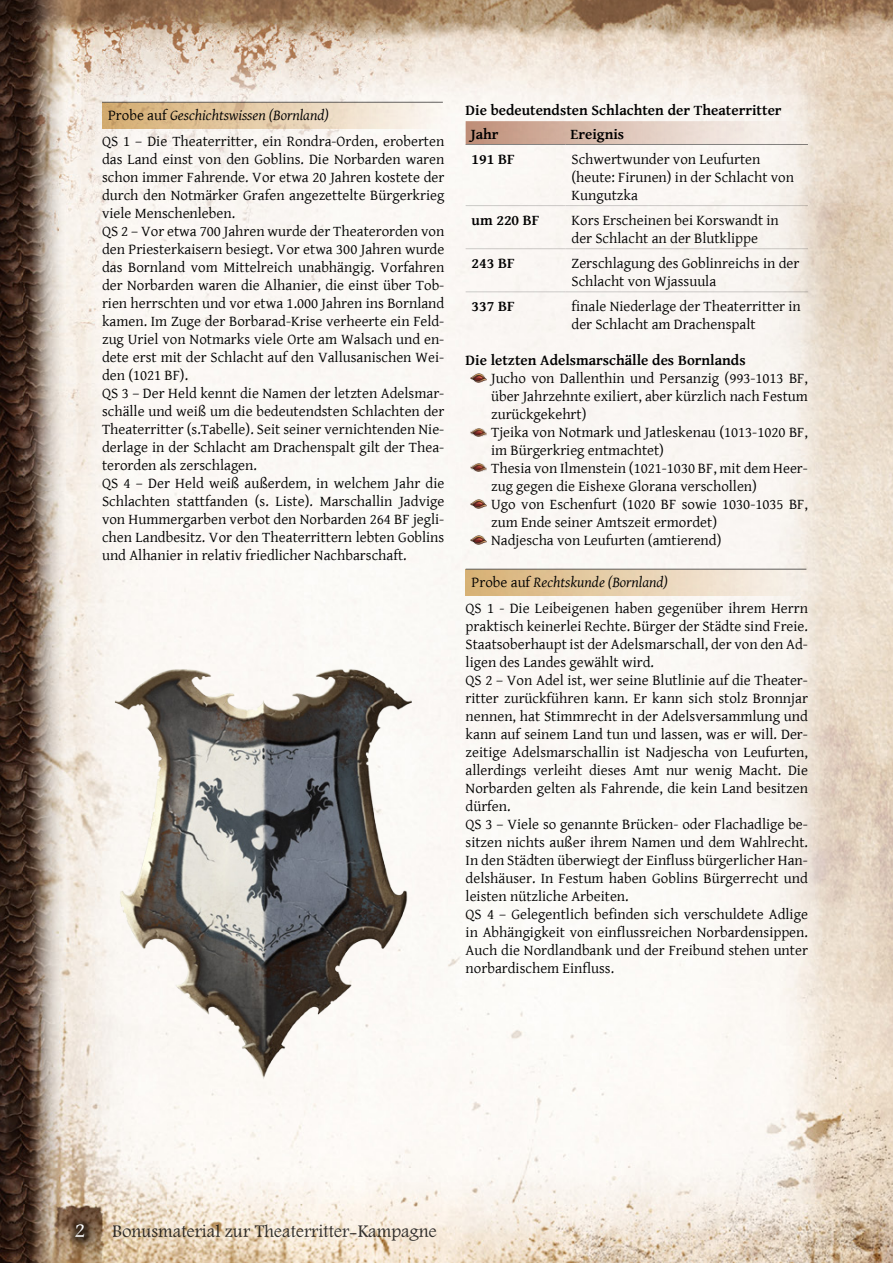
<style>
.page{position:relative;width:893px;height:1263px;background:#fff}
.page>*{position:absolute;margin:0;border:0;box-sizing:border-box;transform-origin:0 0}
.t1{font:19.5px "Andalus";color:#fff}
.t2{font:18.15px "Andalus";color:#000}
.t3{font:15px/18px "Gentium Basic";color:#000}
.t4{font:700 15px/24.2px "Gentium Basic";color:#000}
.s1{font-style:italic}
</style>
<div class="page">
<img style="left:0;top:0;width:893px;height:1263px">
<svg style="left:102px;top:103px;width:341px;height:25px;background:#e6cfaf"></svg>
<hr style="left:102px;top:102px;width:341px;height:1px;background:#646363">
<svg style="left:466px;top:121px;width:342px;height:23px;background:#dfc7ba"></svg>
<hr style="left:466px;top:205px;width:100px;height:1px;background:#d0d0d0">
<hr style="left:566px;top:205px;width:242px;height:1px;background:#d0d0d0">
<hr style="left:466px;top:248px;width:100px;height:1px;background:#d0d0d0">
<hr style="left:566px;top:248px;width:242px;height:1px;background:#d0d0d0">
<hr style="left:466px;top:292px;width:100px;height:1px;background:#d0d0d0">
<hr style="left:566px;top:292px;width:242px;height:1px;background:#d0d0d0">
<hr style="left:466px;top:144px;width:100px;height:1px;background:#878787">
<hr style="left:566px;top:144px;width:242px;height:1px;background:#878787">
<div style="left:466px;top:569px;width:340px;height:26px;background:linear-gradient(to right,#d7b174,#f9f3ef)"></div>
<hr style="left:466px;top:569px;width:340px;height:1px;background:#646363">
<img style="left:470px;top:374px;width:16px;height:8px">
<img style="left:470px;top:428px;width:16px;height:9px">
<img style="left:470px;top:463px;width:16px;height:9px">
<img style="left:470px;top:500px;width:16px;height:9px">
<img style="left:470px;top:536px;width:16px;height:8px">
<img style="left:87px;top:612px;width:352px;height:503px">
<div style="left:67px;top:1216px;width:32px;height:35px;background:#000;opacity:.92"></div>
<div style="left:69px;top:1218px;width:22px;height:25px;background:#000;opacity:.74"></div>
<p class="t3" style="left:102px;top:101px;width:344px;line-height:26.7px;text-indent:6px">Probe auf <span class="s1">Geschichtswissen (Bornland)<br></span>QS 1 – Die Theaterritter, ein Rondra-Orden, eroberten</p>
<p class="t3" style="left:102px;top:150px;width:344px">das Land einst von den Goblins. Die Norbarden waren schon immer Fahrende. Vor etwa 20 Jahren kostete der durch den Notmärker Grafen angezettelte Bürgerkrieg viele Menschenleben.<br>QS 2 – Vor etwa 700 Jahren wurde der Theaterorden von den Priesterkaisern besiegt. Vor etwa 300 Jahren wurde das Bornland vom Mittelreich unabhängig. Vorfahren der Norbarden waren die Alhanier, die einst über Tob&shy;rien herrschten und vor etwa 1.000 Jahren ins Bornland kamen. Im Zuge der Borbarad-Krise verheerte ein Feld&shy;zug Uriel von Notmarks viele Orte am Walsach und en&shy;dete erst mit der Schlacht auf den Vallusanischen Wei&shy;den (1021 BF).<br>QS 3 – Der Held kennt die Namen der letzten Adelsmar&shy;schälle und weiß um die bedeutendsten Schlachten der Theaterritter (s.Tabelle). Seit seiner vernichtenden Nie&shy;derlage in der Schlacht am Drachenspalt gilt der Thea&shy;terorden als zerschlagen.<br>QS 4 – Der Held weiß außerdem, in welchem Jahr die Schlachten stattfanden (s. Liste). Marschallin Jadvige von Hummergarben verbot den Norbarden 264 BF jegli&shy;chen Landbesitz. Vor den Theaterrittern lebten Goblins und Alhanier in relativ friedlicher Nachbarschaft.</p>
<p class="t4" style="left:471px;top:98px;width:312px;text-indent:-5px">Die bedeutendsten Schlachten der Theaterritter<br>Jahr</p>
<p class="t4" style="left:571px;top:122px;width:55px">Ereignis</p>
<p class="t4" style="left:472px;top:146px;width:45px">191 BF</p>
<p class="t3" style="left:571px;top:149px;width:224px">Schwertwunder von Leufurten (heute: Firunen) in der Schlacht von<br>Kungutzka</p>
<p class="t4" style="left:472px;top:207px;width:69px">um 220 BF</p>
<p class="t3" style="left:571px;top:210px;width:209px">Kors Erscheinen bei Korswandt in der Schlacht an der Blutklippe</p>
<p class="t4" style="left:472px;top:250px;width:45px">243 BF</p>
<p class="t3" style="left:571px;top:254px;width:229px">Zerschlagung des Goblinreichs in der<br>Schlacht von Wjassuula</p>
<p class="t4" style="left:472px;top:293px;width:45px">337 BF</p>
<p class="t3" style="left:571px;top:297px;width:231px">finale Niederlage der Theaterritter in der Schlacht am Drachenspalt</p>
<p class="t4" style="left:466px;top:347px;width:282px">Die letzten Adelsmarschälle des Bornlands</p>
<p class="t3" style="left:491px;top:369px;width:318px;text-align:justify;text-indent:-13px">• Jucho von Dallenthin und Persanzig (993-1013 BF, über Jahrzehnte exiliert, aber kürzlich nach Festum zurückgekehrt)</p>
<p class="t3" style="left:491px;top:423px;width:318px;text-indent:-13px">• Tjeika von Notmark und Jatleskenau (1013-1020 BF, im Bürgerkrieg entmachtet)</p>
<p class="t3" style="left:491px;top:459px;width:318px;text-indent:-13px">• Thesia von Ilmenstein (1021-1030 BF, mit dem Heer&shy;zug gegen die Eishexe Glorana verschollen)</p>
<p class="t3" style="left:491px;top:495px;width:318px;text-indent:-13px">• Ugo von Eschenfurt (1020 BF sowie 1030-1035 BF, zum Ende seiner Amtszeit ermordet)</p>
<p class="t3" style="left:478px;top:531px;width:245px">• Nadjescha von Leufurten (amtierend)</p>
<p class="t3" style="left:466px;top:568px;width:344px;line-height:26.7px;text-indent:6px">Probe auf <span class="s1">Rechtskunde (Bornland)<br></span>QS 1 - Die Leibeigenen haben gegenüber ihrem Herrn</p>
<p class="t3" style="left:466px;top:617px;width:344px">praktisch keinerlei Rechte. Bürger der Städte sind Freie.<br>Staatsoberhaupt ist der Adelsmarschall, der von den Ad&shy;ligen des Landes gewählt wird.<br>QS 2 – Von Adel ist, wer seine Blutlinie auf die Theater&shy;ritter zurückführen kann. Er kann sich stolz Bronnjar nennen, hat Stimmrecht in der Adelsversammlung und kann auf seinem Land tun und lassen, was er will. Der&shy;zeitige Adelsmarschallin ist Nadjescha von Leufurten, allerdings verleiht dieses Amt nur wenig Macht. Die Norbarden gelten als Fahrende, die kein Land besitzen dürfen.<br>QS 3 – Viele so genannte Brücken- oder Flachadlige be&shy;sitzen nichts außer ihrem Namen und dem Wahlrecht.<br>In den Städten überwiegt der Einfluss bürgerlicher Han&shy;delshäuser. In Festum haben Goblins Bürgerrecht und leisten nützliche Arbeiten.<br>QS 4 – Gelegentlich befinden sich verschuldete Adlige in Abhängigkeit von einflussreichen Norbardensippen.<br>Auch die Nordlandbank und der Freibund stehen unter norbardischem Einfluss.</p>
<h1 class="t1" style="left:75px;top:1216px;width:12px">2</h1>
<p class="t2" style="left:113px;top:1217px;width:326px">Bonusmaterial zur Theaterritter-Kampagne</p>
</div>
